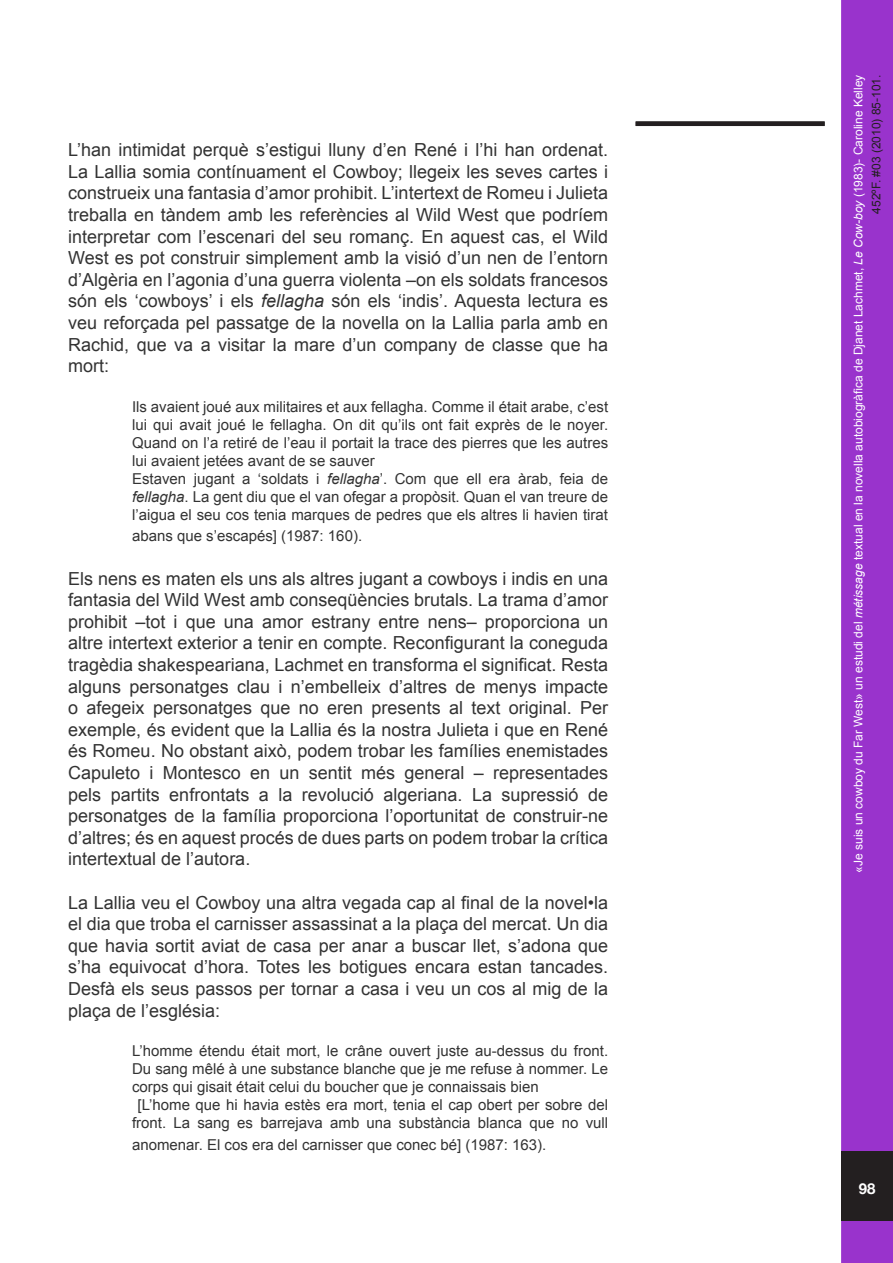
<style>
.page{position:relative;width:893px;height:1263px;background:#fff}
.page>*{position:absolute;margin:0;border:0;box-sizing:border-box;transform-origin:0 0}
.t1{font:18px/21.6px "Arial";color:#333;text-align:justify}
.t2{font:15px/18px "Arial";color:#333}
.t3{font:700 15px "Helvetica Neue";color:#fff}
.t4{font:12px/18px "Arial";color:#fff;text-align:right}
.s1{font-style:italic}
.s2{color:#231f20}
</style>
<div class="page">
<div style="left:841px;top:0;width:52px;height:1263px;background:#93c;border:3px solid #93c"></div>
<div style="left:841px;top:1151px;width:52px;height:70px;background:#231f20"></div>
<div style="left:636px;top:121px;width:189px;height:5px;background:#231f20"></div>
<p class="t1" style="left:68px;top:139px;width:541px">L’han intimidat perquè s’estigui lluny d’en René i l’hi han ordenat.<br>La Lallia somia contínuament el Cowboy; llegeix les seves cartes i construeix una fantasia d’amor prohibit. L’intertext de Romeu i Julieta treballa en tàndem amb les referències al Wild West que podríem interpretar com l’escenari del seu romanç. En aquest cas, el Wild West es pot construir simplement amb la visió d’un nen de l’entorn d’Algèria en l’agonia d’una guerra violenta –on els soldats francesos són els ‘cowboys’ i els <span class="s1">fellagha</span> són els ‘indis’. Aquesta lectura es veu reforçada pel passatge de la novella on la Lallia parla amb en Rachid, que va a visitar la mare d’un company de classe que ha mort:</p>
<p class="t2" style="left:132px;top:398px;width:478px">Ils avaient joué aux militaires et aux fellagha. Comme il était arabe, c’est lui qui avait joué le fellagha. On dit qu’ils ont fait exprès de le noyer.<br>Quand on l’a retiré de l’eau il portait la trace des pierres que les autres lui avaient jetées avant de se sauver<br>Estaven jugant a ‘soldats i <span class="s1">fellagha</span>’. Com que ell era àrab, feia de <span class="s1">fellagha</span>. La gent diu que el van ofegar a propòsit. Quan el van treure de l’aigua el seu cos tenia marques de pedres que els altres li havien tirat</p>
<p class="t2" style="left:132px;top:527px;width:232px">abans que s’escapés] (1987: 160).</p>
<p class="t1" style="left:68px;top:568px;width:541px">Els nens es maten els uns als altres jugant a cowboys i indis en una fantasia del Wild West amb conseqüències brutals. La trama d’amor prohibit –tot i que una amor estrany entre nens– proporciona un altre intertext exterior a tenir en compte. Reconfigurant la coneguda tragèdia shakespeariana, Lachmet en transforma el significat. Resta alguns personatges clau i n’embelleix d’altres de menys impacte o afegeix personatges que no eren presents al text original. Per exemple, és evident que la Lallia és la nostra Julieta i que en René és Romeu. No obstant això, podem trobar les famílies enemistades Capuleto i Montesco en un sentit més general – representades pels partits enfrontats a la revolució algeriana. La supressió de personatges de la família proporciona l’oportunitat de construir-ne d’altres; és en aquest procés de dues parts on podem trobar la crítica intertextual de l’autora.</p>
<p class="t1" style="left:68px;top:892px;width:541px">La Lallia veu el Cowboy una altra vegada cap al final de la novel•la el dia que troba el carnisser assassinat a la plaça del mercat. Un dia que havia sortit aviat de casa per anar a buscar llet, s’adona que s’ha equivocat d’hora. Totes les botigues encara estan tancades.<br>Desfà els seus passos per tornar a casa i veu un cos al mig de la plaça de l’església:</p>
<p class="t2" style="left:132px;top:1042px;width:478px">L’homme étendu était mort, le crâne ouvert juste au-dessus du front.</p>
<p class="t2" style="left:132px;top:1060px;width:478px">Du sang mêlé à une substance blanche que je me refuse à nommer. Le</p>
<p class="t2" style="left:132px;top:1078px;width:408px">corps qui gisait était celui du boucher que je connaissais bien</p>
<p class="t2" style="left:138px;top:1096px;width:472px">[L’home que hi havia estès era mort, tenia el cap obert per sobre del</p>
<p class="t2" style="left:132px;top:1114px;width:478px">front. La sang es barrejava amb una substància blanca que no vull</p>
<p class="t2" style="left:132px;top:1136px;width:416px">anomenar. El cos era del carnisser que conec bé] (1987: 163).</p>
<p class="t4" style="left:849px;top:873px;width:800px;rotate:-90deg">«Je suis un cowboy du Far West» un estudi del <span class="s1">métissage</span> textual en la novella autobiogràfica de Djanet Lachmet, <span class="s1">Le Cow-boy</span> (1983)- Caroline Kelley<br><span class="s2">452ºF. #03 (2010) 85-101.</span></p>
<p class="t3" style="left:859px;top:1179px;width:18px">98</p>
</div>
